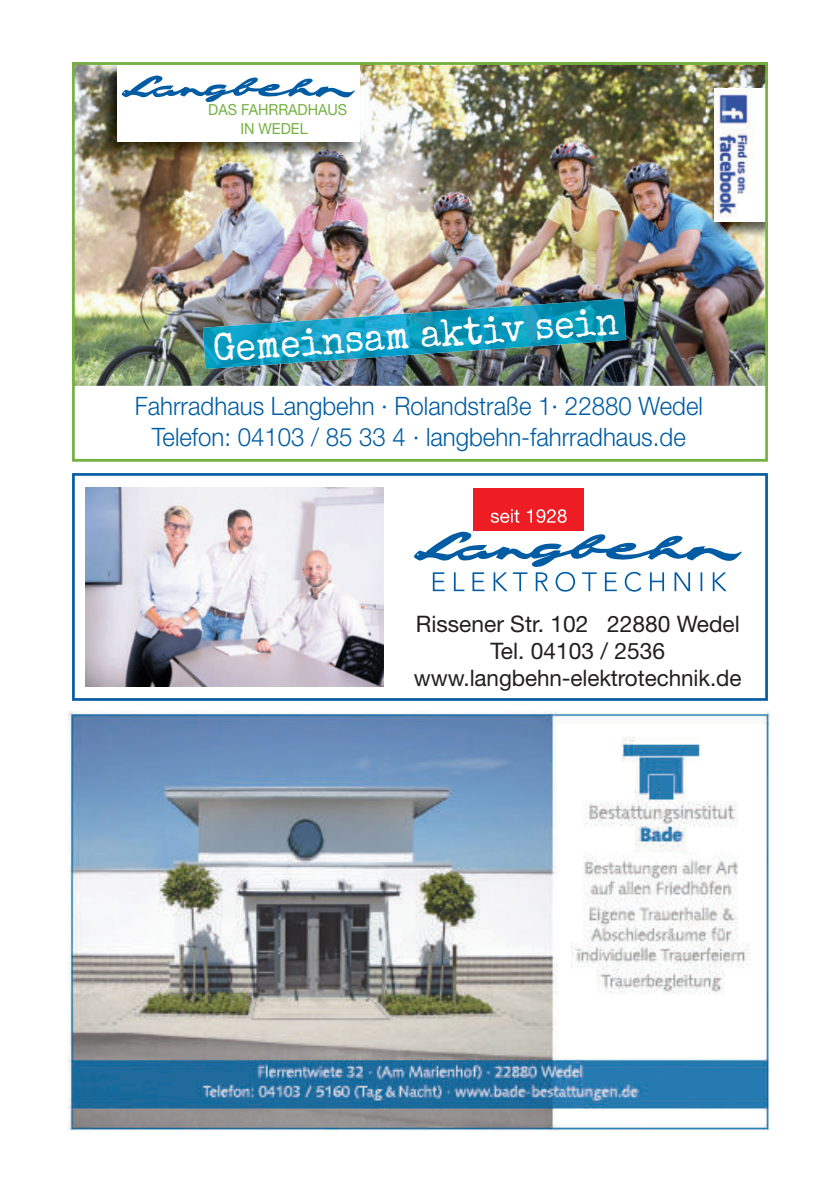
<style>
.page{position:relative;width:840px;height:1191px;background:#fff}
.page>*{position:absolute;margin:0;border:0;box-sizing:border-box;transform-origin:0 0}
.t1{font:39px "Special Elite";color:#fff;scale:.95 1}
.t2{font:300 25.4px/31px "Helvetica Neue LT Std";color:#015ca3;text-align:center;scale:.95 1}
.t3{font:22.8px/27.4px "Helvetica Neue LT Std";color:#231f20;text-align:center}
.t4{font:15.2px/18.2px "Helvetica Neue LT Std";color:#75b042;text-align:center;scale:.95 1}
</style>
<div class="page">
<img style="left:68px;top:711px;width:700px;height:419px">
<img style="left:76px;top:66px;width:687px;height:320px">
<img style="left:706px;top:88px;width:57px;height:150px">
<div style="left:714px;top:88px;width:53px;height:133px;background:#fff"></div>
<img style="left:714px;top:88px;width:38px;height:130px">
<img style="left:101px;top:66px;width:259px;height:93px">
<div style="left:117px;top:62px;width:242px;height:80px;background:#fff"></div>
<svg style="left:122px;top:76px;width:232px;height:26px"></svg>
<img style="left:203px;top:298px;width:423px;height:71px">
<div style="left:72px;top:62px;width:695px;height:400px;border:3px solid #75b042"></div>
<div style="left:72px;top:473px;width:695px;height:228px;border:3px solid #015ca3"></div>
<div style="left:473px;top:487px;width:110px;height:43px;background:#ee1d23"></div>
<svg style="left:414px;top:531px;width:327px;height:60px"></svg>
<svg style="left:490px;top:509px;width:76px;height:14px"></svg>
<img style="left:85px;top:487px;width:298px;height:199px">
<p class="t4" style="left:208px;top:101px;width:148px">DAS FAHRRADHAUS<br>IN WEDEL</p>
<h1 class="t1" style="left:211px;top:324px;width:429px;rotate:-4deg">Gemeinsam aktiv sein</h1>
<p class="t2" style="left:135px;top:392px;width:599px">Fahrradhaus Langbehn · Rolandstraße 1· 22880 Wedel<br>Telefon: 04103 / 85 33 4 · langbehn-fahrradhaus.de</p>
<p class="t3" style="left:413px;top:609px;width:329px">Rissener Str. 102 22880 Wedel<br>Tel. 04103 / 2536 www.langbehn-elektrotechnik.de</p>
</div>
